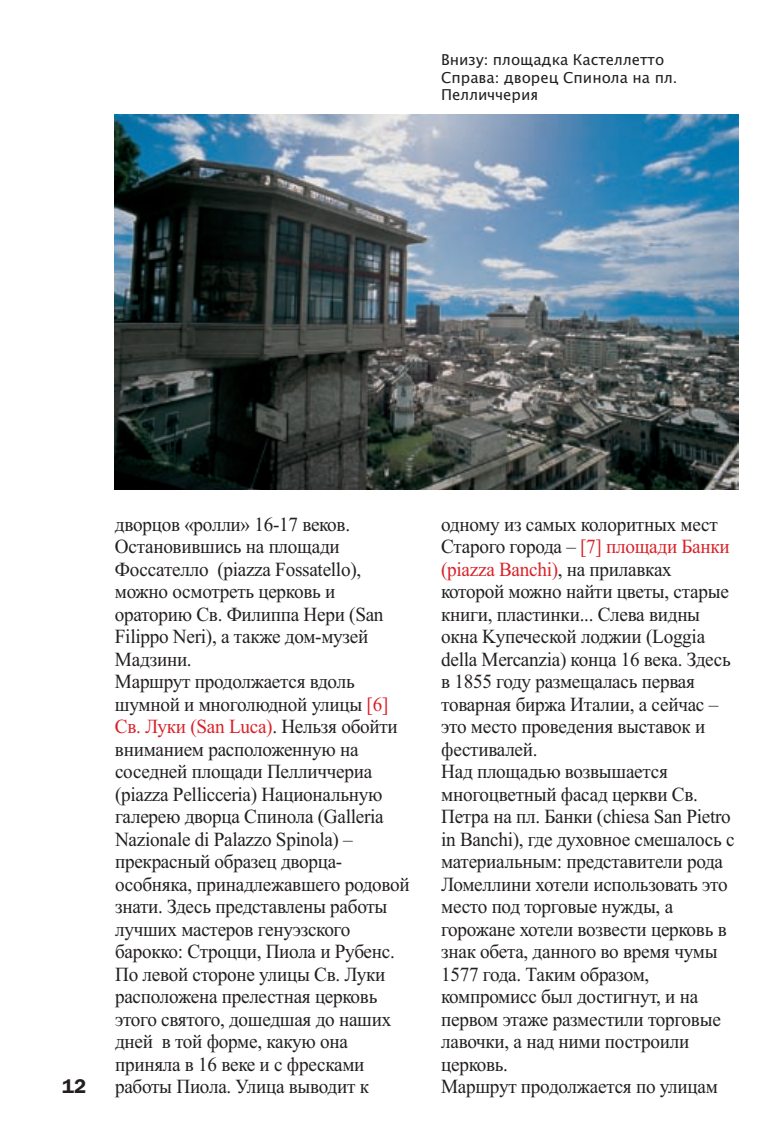
<style>
.page{position:relative;width:781px;height:1137px;background:#fff}
.page>*{position:absolute;margin:0;border:0;box-sizing:border-box;transform-origin:0 0}
.t1{font:20px/22.5px "Times New Roman";letter-spacing:-.015em;color:#231f20;scale:.96 1}
.t2{font:600 20px "Franklin Gothic";color:#231f20}
.t3{font:15px/17.5px "Lucida Grande";color:#231f20}
.s1{font-family:"Franklin Gothic"}
.s2{color:#da2128}
</style>
<div class="page">
<img style="left:114px;top:114px;width:625px;height:376px">
<p class="t3" style="left:441px;top:51px;width:238px">Внизу<span class="s1">:</span> площадка Кастеллетто<br>Справа<span class="s1">:</span> дворец Спинола на пл<span class="s1">.<br></span>Пелличчерия</p>
<p class="t1" style="left:115px;top:513px;width:309px">дворцов «ролли» 16-17 веков.<br>Остановившись на площади<br>Фоссателло (piazza Fossatello), можно осмотреть церковь и ораторию Св. Филиппа Нери (San<br>Filippo Neri), а также дом-музей<br>Мадзини.<br>Маршрут продолжается вдоль шумной и многолюдной улицы <span class="s2">[6]<br>Св. Луки (San Luca)</span>. Нельзя обойти вниманием расположенную на соседней площади Пелличчериа (piazza Pellicceria) Национальную галерею дворца Спинола (Galleria<br>Nazionale di Palazzo Spinola) – прекрасный образец дворца&shy;особняка, принадлежавшего родовой знати. Здесь представлены работы лучших мастеров генуэзского барокко: Строцци, Пиола и Рубенс.<br>По левой стороне улицы Св. Луки расположена прелестная церковь этого святого, дошедшая до наших дней в той форме, какую она приняла в 16 веке и с фресками работы Пиола. Улица выводит к</p>
<p class="t1" style="left:441px;top:513px;width:307px">одному из самых колоритных мест<br>Старого города – <span class="s2">[7] площади Банки (piazza Banchi)</span>, на прилавках которой можно найти цветы, старые книги, пластинки... Слева видны окна Kупеческой лоджии (Loggia della Mercanzia) конца 16 века. Здесь в 1855 году размещалась первая товарная биржа Италии, а сейчас – это место проведения выставок и фестивалей.<br>Над площадью возвышается многоцветный фасад церкви Св.<br>Петра на пл. Банки (chiesa San Pietro in Banchi), где духовное смешалось с материальным: представители рода<br>Ломеллини хотели использовать это место под торговые нужды, а горожане хотели возвести церковь в знак обета, данного во время чумы<br>1577 года. Таким образом, компромисс был достигнут, и на первом этаже разместили торговые лавочки, а над ними построили церковь.</p>
<p class="t2" style="left:62px;top:1074px;width:25px">12</p>
<p class="t1" style="left:441px;top:1075px;width:290px">Маршрут продолжается по улицам</p>
</div>
